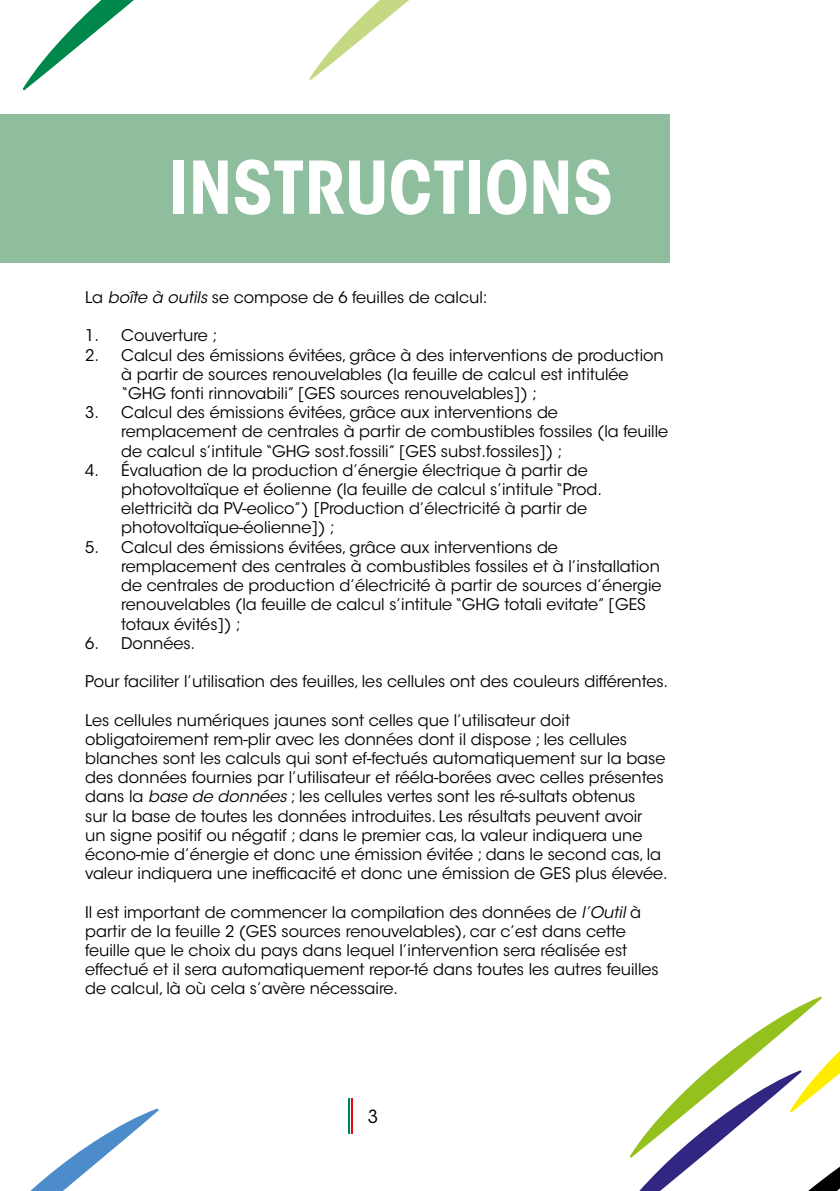
<style>
.page{position:relative;width:840px;height:1191px;background:#fff}
.page>*{position:absolute;margin:0;border:0;box-sizing:border-box;transform-origin:0 0}
.t1{font:700 condensed 72px "ITC Avant Garde Std";color:#fff}
.t2{font:18px "ITC Avant Garde Std";color:#000}
.t3{font:16px/19.2px "ITC Avant Garde Std";color:#000}
.s1{font-style:italic}
</style>
<div class="page">
<svg style="left:23px;top:0;width:111px;height:90px"></svg>
<svg style="left:30px;top:1108px;width:129px;height:83px"></svg>
<svg style="left:629px;top:996px;width:210px;height:195px"></svg>
<svg style="left:309px;top:0;width:100px;height:80px"></svg>
<svg style="left:349px;top:1098px;width:1px;height:36px"></svg>
<hr style="left:348px;top:1098px;width:1px;height:36px;background:#00874b">
<hr style="left:351px;top:1098px;width:1px;height:36px;background:#e30613">
<div style="left:0;top:114px;width:669px;height:149px;background:#8ebe9e"></div>
<h1 class="t1" style="left:168px;top:142px;width:446px">INSTRUCTIONS</h1>
<p class="t3" style="left:85px;top:288px;width:403px">La <span class="s1">boîte à outils</span> se compose de 6 feuilles de calcul:</p>
<p class="t3" style="left:85px;top:326px;width:134px">1. Couverture ;</p>
<p class="t3" style="left:121px;top:345px;width:544px;text-indent:-36px">2. Calcul des émissions évitées, grâce à des interventions de production à partir de sources renouvelables (la feuille de calcul est intitulée “GHG fonti rinnovabili” [GES sources renouvelables]) ;</p>
<p class="t3" style="left:121px;top:403px;width:548px;text-indent:-36px">3. Calcul des émissions évitées, grâce aux interventions de remplacement de centrales à partir de combustibles fossiles (la feuille de calcul s’intitule “GHG sost.fossili” [GES subst.fossiles]) ;</p>
<p class="t3" style="left:121px;top:460px;width:482px;text-indent:-36px">4. Évaluation de la production d’énergie électrique à partir de photovoltaïque et éolienne (la feuille de calcul s’intitule “Prod. elettricità da PV-eolico”) [Production d’électricité à partir de photovoltaïque-éolienne]) ;</p>
<p class="t3" style="left:121px;top:537px;width:541px;text-indent:-36px">5. Calcul des émissions évitées, grâce aux interventions de remplacement des centrales à combustibles fossiles et à l’installation de centrales de production d’électricité à partir de sources d’énergie renouvelables (la feuille de calcul s’intitule “GHG totali evitate” [GES totaux évités]) ;</p>
<p class="t3" style="left:85px;top:633px;width:111px">6. Données.</p>
<p class="t3" style="left:85px;top:672px;width:584px">Pour faciliter l’utilisation des feuilles, les cellules ont des couleurs différentes.</p>
<p class="t3" style="left:85px;top:710px;width:583px">Les cellules numériques jaunes sont celles que l’utilisateur doit obligatoirement rem-plir avec les données dont il dispose ; les cellules blanches sont les calculs qui sont ef-fectués automatiquement sur la base des données fournies par l’utilisateur et rééla-borées avec celles présentes dans la <span class="s1">base de données</span> ; les cellules vertes sont les ré-sultats obtenus<br>sur la base de toutes les données introduites. Les résultats peuvent avoir<br>un signe positif ou négatif ; dans le premier cas, la valeur indiquera une écono-mie d’énergie et donc une émission évitée ; dans le second cas, la valeur indiquera une inefficacité et donc une émission de GES plus élevée.</p>
<p class="t3" style="left:85px;top:902px;width:575px">Il est important de commencer la compilation des données de <span class="s1">l’Outil</span> à partir de la feuille 2 (GES sources renouvelables), car c’est dans cette feuille que le choix du pays dans lequel l’intervention sera réalisée est effectué et il sera automatiquement repor-té dans toutes les autres feuilles de calcul, là où cela s’avère nécessaire.</p>
<p class="t2" style="left:368px;top:1106px;width:12px">3</p>
</div>
